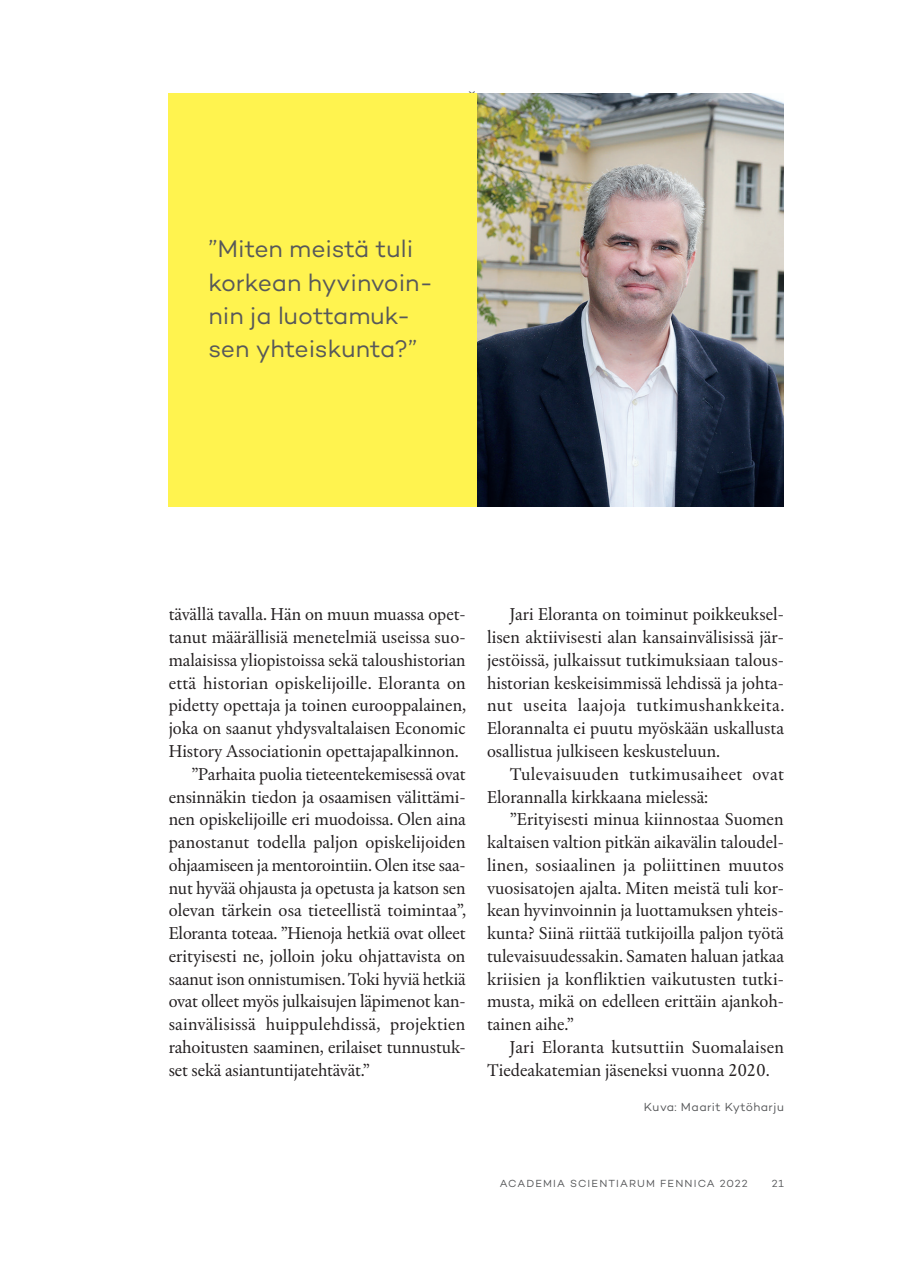
<style>
.page{position:relative;width:913px;height:1280px;background:#fff}
.page>*{position:absolute;margin:0;border:0;box-sizing:border-box;transform-origin:0 0}
.t1{font:24.5px/33.2px "Campton";color:#57585a}
.t2{font:17.5px/22.8px "Chassi S";color:#231f20;text-align:justify}
.t3{font:11.9px "Campton";letter-spacing:.04em;color:#57585a}
.t4{font:10.5px "Campton";letter-spacing:.11em;color:#57585a}
</style>
<div class="page">
<img style="left:215px;top:93px;width:569px;height:414px">
<div style="left:169px;top:94px;width:308px;height:413px;background:#fff34f"></div>
<h1 class="t1" style="left:208px;top:232px;width:226px">”Miten meistä tuli korkean hyvinvoin&shy;nin ja luottamuk&shy;sen yhteiskunta?”</h1>
<p class="t2" style="left:169px;top:603px;width:298px">tävällä tavalla. Hän on muun muassa opet-</p>
<p class="t2" style="left:169px;top:626px;width:298px">tanut määrällisiä menetelmiä useissa suo-</p>
<p class="t2" style="left:169px;top:649px;width:298px">malaisissa yliopistoissa sekä taloushistorian</p>
<p class="t2" style="left:169px;top:672px;width:298px">että historian opiskelijoille. Eloranta on</p>
<p class="t2" style="left:169px;top:694px;width:299px">pidetty opettaja ja toinen eurooppalainen,</p>
<p class="t2" style="left:169px;top:717px;width:298px">joka on saanut yhdysvaltalaisen Economic</p>
<p class="t2" style="left:169px;top:740px;width:292px">History Associationin opettajapalkinnon.</p>
<p class="t2" style="left:191px;top:763px;width:276px">”Parhaita puolia tieteentekemisessä ovat</p>
<p class="t2" style="left:169px;top:785px;width:298px">ensinnäkin tiedon ja osaamisen välittämi-</p>
<p class="t2" style="left:169px;top:808px;width:299px">nen opiskelijoille eri muodoissa. Olen aina</p>
<p class="t2" style="left:169px;top:831px;width:299px">panostanut todella paljon opiskelijoiden</p>
<p class="t2" style="left:169px;top:854px;width:298px">ohjaamiseen ja mentorointiin. Olen itse saa-</p>
<p class="t2" style="left:169px;top:876px;width:298px">nut hyvää ohjausta ja opetusta ja katson sen</p>
<p class="t2" style="left:169px;top:899px;width:299px">olevan tärkein osa tieteellistä toimintaa”,</p>
<p class="t2" style="left:169px;top:922px;width:298px">Eloranta toteaa. ”Hienoja hetkiä ovat olleet</p>
<p class="t2" style="left:169px;top:945px;width:298px">erityisesti ne, jolloin joku ohjattavista on</p>
<p class="t2" style="left:169px;top:967px;width:298px">saanut ison onnistumisen. Toki hyviä hetkiä</p>
<p class="t2" style="left:169px;top:990px;width:298px">ovat olleet myös julkaisujen läpimenot kan-</p>
<p class="t2" style="left:169px;top:1013px;width:298px">sainvälisissä huippulehdissä, projektien</p>
<p class="t2" style="left:169px;top:1036px;width:298px">rahoitusten saaminen, erilaiset tunnustuk-</p>
<p class="t2" style="left:169px;top:1058px;width:203px">set sekä asiantuntijatehtävät.”</p>
<p class="t2" style="left:487px;top:603px;width:299px;text-indent:23px">Jari Eloranta on toiminut poikkeuksel&shy;lisen aktiivisesti alan kansainvälisissä jär&shy;jestöissä, julkaissut tutkimuksiaan talous&shy;historian keskeisimmissä lehdissä ja johta&shy;nut useita laajoja tutkimushankkeita.<br>Elorannalta ei puutu myöskään uskallusta osallistua julkiseen keskusteluun.</p>
<p class="t2" style="left:487px;top:763px;width:298px;text-indent:23px">Tulevaisuuden tutkimusaiheet ovat<br>Elorannalla kirkkaana mielessä:</p>
<p class="t2" style="left:487px;top:808px;width:298px;text-indent:23px">”Erityisesti minua kiinnostaa Suomen kaltaisen valtion pitkän aikavälin taloudel&shy;linen, sosiaalinen ja poliittinen muutos vuosisatojen ajalta. Miten meistä tuli kor&shy;kean hyvinvoinnin ja luottamuksen yhteis&shy;kunta? Siinä riittää tutkijoilla paljon työtä tulevaisuudessakin. Samaten haluan jatkaa kriisien ja konfliktien vaikutusten tutki&shy;musta, mikä on edelleen erittäin ajankoh&shy;tainen aihe.”</p>
<p class="t2" style="left:487px;top:1036px;width:299px;text-indent:23px">Jari Eloranta kutsuttiin Suomalaisen<br>Tiedeakatemian jäseneksi vuonna 2020.</p>
<p class="t3" style="left:644px;top:1099px;width:141px">Kuva: Maarit Kytöharju</p>
<p class="t4" style="left:500px;top:1177px;width:249px">ACADEMIA SCIENTIARUM FENNICA 2022</p>
<p class="t4" style="left:772px;top:1177px;width:14px">21</p>
</div>
